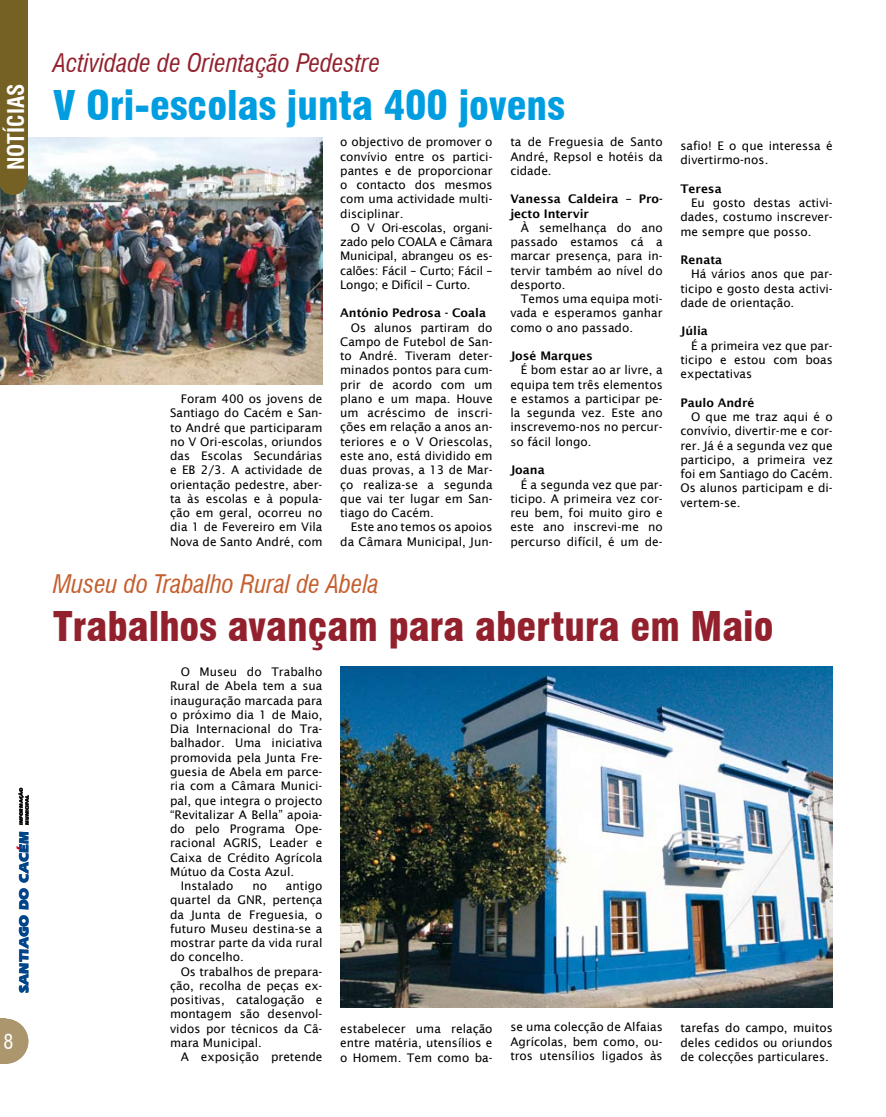
<style>
.page{position:relative;width:886px;height:1117px;background:#fff}
.page>*{position:absolute;margin:0;border:0;box-sizing:border-box;transform-origin:0 0}
.t1{font:900 condensed 40px "Swiss 721 BT";color:#92212d}
.t2{font:900 condensed 40px "Swiss 721 BT";color:#009ee0}
.t3{font:italic condensed 25px "Swiss 721 BT";color:#92212d}
.t4{font:italic condensed 25px "Swiss 721 BT";color:#c55e2d}
.t5{font:700 condensed 22.5px "Swiss 721 BT";color:#fff}
.t6{font:900 13.75px "Eras IT Cby BT";color:#004489}
.t7{font:11.88px/14.2px "Lucida Sans";color:#000;text-align:justify}
.t8{font:600 11.88px/14.2px "Lucida Sans";color:#000}
.t9{font:900 5px/6px "Eras IT Cby BT";color:#000}
</style>
<div class="page">
<img style="left:0;top:137px;width:322px;height:247px">
<div style="left:0;top:0;width:28px;height:182px;background:#766124"></div>
<svg style="left:0;top:182px;width:27px;height:13px"></svg>
<svg style="left:5px;top:1018px;width:23px;height:45px"></svg>
<div style="left:0;top:1018px;width:5px;height:45px;background:#ab966d"></div>
<img style="left:340px;top:666px;width:493px;height:341px">
<h3 class="t5" style="left:2px;top:170px;width:88px;rotate:-90deg">NOTÍCIAS</h3>
<p class="t9" style="left:18px;top:824px;width:39px;rotate:-90deg">INFORMAÇÃO<br>MUNICIPAL</p>
<p class="t6" style="left:15px;top:992px;width:163px;rotate:-90deg">SANTIAGO DO CACEM</p>
<h2 class="t3" style="left:53px;top:48px;width:328px">Actividade de Orientação Pedestre</h2>
<h1 class="t2" style="left:53px;top:82px;width:513px">V Ori-escolas junta 400 jovens</h1>
<p class="t7" style="left:170px;top:391px;width:154px;text-indent:11px">Foram 400 os jovens de Santiago do Cacém e San&shy;to André que participaram no V Ori-escolas, oriundos das Escolas Secundárias e EB 2/3. A actividade de orientação pedestre, aber&shy;ta às escolas e à popula&shy;ção em geral, ocorreu no dia 1 de Fevereiro em Vila Nova de Santo André, com</p>
<p class="t7" style="left:340px;top:135px;width:154px">o objectivo de promover o convívio entre os partici&shy;pantes e de proporcionar o contacto dos mesmos com uma actividade multi&shy;disciplinar.</p>
<p class="t7" style="left:340px;top:220px;width:154px;text-indent:11px">O V Ori-escolas, organi&shy;zado pelo COALA e Câmara Municipal, abrangeu os es&shy;calões: Fácil – Curto; Fácil – Longo; e Difícil – Curto.</p>
<p class="t8" style="left:340px;top:306px;width:147px">António Pedrosa - Coala</p>
<p class="t7" style="left:340px;top:320px;width:154px;text-indent:11px">Os alunos partiram do Campo de Futebol de San&shy;to André. Tiveram deter&shy;minados pontos para cum&shy;prir de acordo com um plano e um mapa. Houve um acréscimo de inscri&shy;ções em relação a anos an&shy;teriores e o V Oriescolas, este ano, está dividido em duas provas, a 13 de Mar&shy;ço realiza-se a segunda que vai ter lugar em San&shy;tiago do Cacém.</p>
<p class="t7" style="left:340px;top:520px;width:154px;text-align:right">Este ano temos os apoios da Câmara Municipal, Jun-</p>
<p class="t7" style="left:510px;top:135px;width:154px">ta de Freguesia de Santo André, Repsol e hotéis da cidade.</p>
<p class="t8" style="left:510px;top:192px;width:154px">Vanessa Caldeira – Pro&shy;jecto Intervir</p>
<p class="t7" style="left:510px;top:220px;width:154px;text-indent:11px">À semelhança do ano passado estamos cá a marcar presença, para in&shy;tervir também ao nível do desporto.</p>
<p class="t7" style="left:510px;top:292px;width:154px;text-indent:11px">Temos uma equipa moti&shy;vada e esperamos ganhar como o ano passado.</p>
<p class="t8" style="left:510px;top:348px;width:84px">José Marques</p>
<p class="t7" style="left:510px;top:363px;width:154px;text-indent:11px">É bom estar ao ar livre, a equipa tem três elementos e estamos a participar pe&shy;la segunda vez. Este ano inscrevemo-nos no percur&shy;so fácil longo.</p>
<p class="t8" style="left:510px;top:462px;width:36px">Joana</p>
<p class="t7" style="left:510px;top:477px;width:154px;text-indent:11px">É a segunda vez que par&shy;ticipo. A primeira vez cor&shy;reu bem, foi muito giro e este ano inscrevi-me no percurso difícil, é um de-</p>
<p class="t7" style="left:680px;top:139px;width:154px">safio! E o que interessa é divertirmo-nos.</p>
<p class="t8" style="left:680px;top:181px;width:43px">Teresa</p>
<p class="t7" style="left:680px;top:196px;width:154px;text-indent:11px">Eu gosto destas activi&shy;dades, costumo inscrever&shy;me sempre que posso.</p>
<p class="t8" style="left:680px;top:252px;width:43px">Renata</p>
<p class="t7" style="left:680px;top:267px;width:154px;text-indent:11px">Há vários anos que par&shy;ticipo e gosto desta activi&shy;dade de orientação.</p>
<p class="t8" style="left:680px;top:324px;width:29px">Júlia</p>
<p class="t7" style="left:680px;top:338px;width:154px;text-indent:11px">É a primeira vez que par&shy;ticipo e estou com boas expectativas</p>
<p class="t8" style="left:680px;top:395px;width:76px">Paulo André</p>
<p class="t7" style="left:680px;top:409px;width:154px;text-indent:11px">O que me traz aqui é o convívio, divertir-me e cor&shy;rer. Já é a segunda vez que participo, a primeira vez foi em Santiago do Cacém.<br>Os alunos participam e di&shy;vertem-se.</p>
<h2 class="t4" style="left:53px;top:569px;width:327px">Museu do Trabalho Rural de Abela</h2>
<h1 class="t1" style="left:53px;top:602px;width:722px">Trabalhos avançam para abertura em Maio</h1>
<p class="t7" style="left:181px;top:664px;width:143px">O Museu do Trabalho</p>
<p class="t7" style="left:170px;top:678px;width:154px">Rural de Abela tem a sua</p>
<p class="t7" style="left:170px;top:693px;width:154px">inauguração marcada para</p>
<p class="t7" style="left:170px;top:707px;width:154px">o próximo dia 1 de Maio,</p>
<p class="t7" style="left:170px;top:721px;width:154px">Dia Internacional do Tra-</p>
<p class="t7" style="left:170px;top:735px;width:154px">balhador. Uma iniciativa</p>
<p class="t7" style="left:170px;top:750px;width:154px">promovida pela Junta Fre-</p>
<p class="t7" style="left:170px;top:764px;width:154px">guesia de Abela em parce-</p>
<p class="t7" style="left:170px;top:778px;width:154px">ria com a Câmara Munici-</p>
<p class="t7" style="left:170px;top:792px;width:154px">pal, que integra o projecto</p>
<p class="t7" style="left:170px;top:807px;width:154px">“Revitalizar A Bella” apoia-</p>
<p class="t7" style="left:170px;top:821px;width:154px">do pelo Programa Ope-</p>
<p class="t7" style="left:170px;top:835px;width:154px">racional AGRIS, Leader e</p>
<p class="t7" style="left:170px;top:849px;width:154px">Caixa de Crédito Agrícola</p>
<p class="t7" style="left:170px;top:864px;width:126px">Mútuo da Costa Azul.</p>
<p class="t7" style="left:181px;top:878px;width:54px">Instalado</p>
<p class="t7" style="left:252px;top:878px;width:16px">no</p>
<p class="t7" style="left:170px;top:878px;width:154px;text-indent:116px">antigo quartel da GNR, pertença da Junta de Freguesia, o futuro Museu destina-se a mostrar parte da vida rural do concelho.</p>
<p class="t7" style="left:170px;top:963px;width:154px;text-indent:11px">Os trabalhos de prepara&shy;ção, recolha de peças ex&shy;positivas, catalogação e montagem são desenvol&shy;vidos por técnicos da Câ&shy;mara Municipal.</p>
<p class="t7" style="left:181px;top:1049px;width:143px">A exposição pretende</p>
<p class="t7" style="left:340px;top:1021px;width:154px">estabelecer uma relação entre matéria, utensílios e o Homem. Tem como ba-</p>
<p class="t7" style="left:510px;top:1019px;width:154px">se uma colecção de Alfaias Agrícolas, bem como, ou&shy;tros utensílios ligados às</p>
<p class="t7" style="left:680px;top:1020px;width:154px">tarefas do campo, muitos deles cedidos ou oriundos de colecções particulares.</p>
</div>
